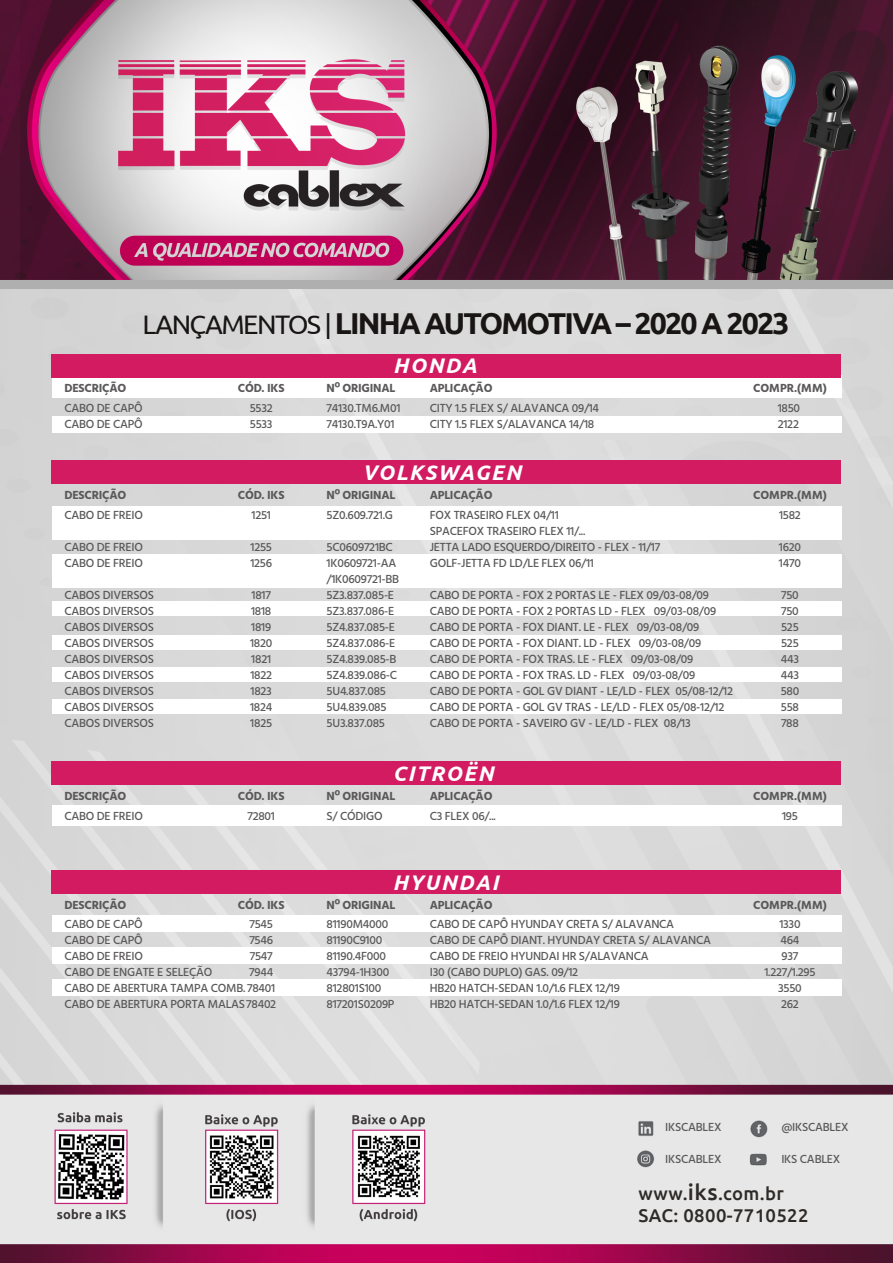
<style>
.page{position:relative;width:893px;height:1263px;background:#fff}
.page>*{position:absolute;margin:0;border:0;box-sizing:border-box;transform-origin:0 0}
.t1{font:700 30.15px "Ubuntu";letter-spacing:-.06em;color:#181514}
.t2{font:italic 700 21.15px "Ubuntu";letter-spacing:.08em;color:#fff}
.t3{font:500 18.45px/21.3px "Ubuntu";letter-spacing:.02em;color:#2e2a27}
.t4{font:500 12px/16px "Hind";letter-spacing:-.02em;color:#5a5858}
.t5{font:700 12px "Hind";letter-spacing:-.02em;color:#5a5858}
.s1{font-weight:400;font-size:26.7px}
.s2{font-size:22.35px}
</style>
<div class="page">
<img style="left:0;top:0;width:893px;height:1263px">
<div style="left:52px;top:375px;width:789px;height:23px;background:#fff"></div>
<div style="left:52px;top:416px;width:789px;height:16px;background:#fff"></div>
<div style="left:52px;top:354px;width:789px;height:23px;background:#d21b61"></div>
<div style="left:52px;top:805px;width:789px;height:21px;background:#fff"></div>
<div style="left:52px;top:761px;width:789px;height:24px;background:#d21b61"></div>
<div style="left:52px;top:915px;width:789px;height:17px;background:#fff"></div>
<div style="left:52px;top:948px;width:789px;height:16px;background:#fff"></div>
<div style="left:52px;top:979px;width:789px;height:17px;background:#fff"></div>
<div style="left:52px;top:870px;width:789px;height:23px;background:#d21b61"></div>
<div style="left:52px;top:506px;width:789px;height:34px;background:#fff"></div>
<div style="left:52px;top:554px;width:789px;height:34px;background:#fff"></div>
<div style="left:52px;top:601px;width:789px;height:15px;background:#fff"></div>
<div style="left:52px;top:635px;width:789px;height:14px;background:#fff"></div>
<div style="left:52px;top:667px;width:789px;height:15px;background:#fff"></div>
<div style="left:52px;top:699px;width:789px;height:15px;background:#fff"></div>
<div style="left:52px;top:461px;width:789px;height:23px;background:#d21b61"></div>
<h1 class="t1" style="left:142px;top:304px;width:649px"><span class="s1">LANÇAMENTOS |</span> LINHA AUTOMOTIVA – 2020 A 2023</h1>
<h2 class="t2" style="left:393px;top:353px;width:85px">HONDA</h2>
<p class="t5" style="left:64px;top:381px;width:63px">DESCRIÇÃO</p>
<p class="t5" style="left:238px;top:381px;width:48px">CÓD. IKS</p>
<p class="t5" style="left:327px;top:381px;width:70px">Nº ORIGINAL</p>
<p class="t5" style="left:430px;top:381px;width:64px">APLICAÇÃO</p>
<p class="t5" style="left:753px;top:381px;width:75px">COMPR.(MM)</p>
<p class="t4" style="left:64px;top:401px;width:80px">CABO DE CAPÔ<br>CABO DE CAPÔ</p>
<p class="t4" style="left:250px;top:401px;width:25px">5532<br>5533</p>
<p class="t4" style="left:327px;top:401px;width:75px">74130.TM6.M01<br>74130.T9A.Y01</p>
<p class="t4" style="left:778px;top:401px;width:24px">1850<br>2122</p>
<p class="t4" style="left:430px;top:401px;width:171px">CITY 1.5 FLEX S/ ALAVANCA 09/14<br>CITY 1.5 FLEX S/ALAVANCA 14/18</p>
<h2 class="t2" style="left:362px;top:459px;width:160px">VOLKSWAGEN</h2>
<p class="t5" style="left:64px;top:488px;width:63px">DESCRIÇÃO</p>
<p class="t5" style="left:238px;top:488px;width:48px">CÓD. IKS</p>
<p class="t5" style="left:327px;top:488px;width:70px">Nº ORIGINAL</p>
<p class="t5" style="left:430px;top:488px;width:64px">APLICAÇÃO</p>
<p class="t5" style="left:753px;top:488px;width:75px">COMPR.(MM)</p>
<p class="t4" style="left:64px;top:507px;width:80px">CABO DE FREIO</p>
<p class="t4" style="left:64px;top:539px;width:80px">CABO DE FREIO<br>CABO DE FREIO</p>
<p class="t4" style="left:64px;top:588px;width:91px;text-align:justify">CABOS DIVERSOS CABOS DIVERSOS CABOS DIVERSOS CABOS DIVERSOS CABOS DIVERSOS CABOS DIVERSOS CABOS DIVERSOS CABOS DIVERSOS CABOS DIVERSOS</p>
<p class="t4" style="left:251px;top:507px;width:21px">1251</p>
<p class="t4" style="left:250px;top:539px;width:23px">1255<br>1256</p>
<p class="t4" style="left:250px;top:588px;width:24px">1817<br>1818<br>1819<br>1820<br>1821<br>1822<br>1823<br>1824<br>1825</p>
<p class="t4" style="left:327px;top:507px;width:68px">5Z0.609.721.G</p>
<p class="t4" style="left:327px;top:539px;width:74px">5C0609721BC<br>1K0609721-AA /1K0609721-BB<br>5Z3.837.085-E<br>5Z3.837.086-E<br>5Z4.837.085-E<br>5Z4.837.086-E<br>5Z4.839.085-B<br>5Z4.839.086-C<br>5U4.837.085<br>5U4.839.085<br>5U3.837.085</p>
<p class="t4" style="left:430px;top:507px;width:232px">FOX TRASEIRO FLEX 04/11<br>SPACEFOX TRASEIRO FLEX 11/...<br>JETTA LADO ESQUERDO/DIREITO - FLEX - 11/17<br>GOLF-JETTA FD LD/LE FLEX 06/11</p>
<p class="t4" style="left:430px;top:588px;width:305px">CABO DE PORTA - FOX 2 PORTAS LE - FLEX 09/03-08/09<br>CABO DE PORTA - FOX 2 PORTAS LD - FLEX 09/03-08/09<br>CABO DE PORTA - FOX DIANT. LE - FLEX 09/03-08/09<br>CABO DE PORTA - FOX DIANT. LD - FLEX 09/03-08/09<br>CABO DE PORTA - FOX TRAS. LE - FLEX 09/03-08/09<br>CABO DE PORTA - FOX TRAS. LD - FLEX 09/03-08/09<br>CABO DE PORTA - GOL GV DIANT - LE/LD - FLEX 05/08-12/12<br>CABO DE PORTA - GOL GV TRAS - LE/LD - FLEX 05/08-12/12<br>CABO DE PORTA - SAVEIRO GV - LE/LD - FLEX 08/13</p>
<h2 class="t2" style="left:393px;top:760px;width:102px">CITROËN</h2>
<p class="t4" style="left:779px;top:507px;width:23px">1582</p>
<p class="t4" style="left:779px;top:539px;width:24px">1620<br>1470</p>
<p class="t4" style="left:781px;top:588px;width:20px;text-align:justify">750<br>750<br>525<br>525<br>443<br>443<br>580<br>558<br>788</p>
<p class="t5" style="left:64px;top:789px;width:63px">DESCRIÇÃO</p>
<p class="t5" style="left:238px;top:789px;width:48px">CÓD. IKS</p>
<p class="t5" style="left:327px;top:789px;width:70px">Nº ORIGINAL</p>
<p class="t5" style="left:430px;top:789px;width:64px">APLICAÇÃO</p>
<p class="t5" style="left:753px;top:789px;width:75px">COMPR.(MM)</p>
<p class="t4" style="left:64px;top:808px;width:80px">CABO DE FREIO</p>
<p class="t4" style="left:247px;top:808px;width:29px">72801</p>
<p class="t4" style="left:327px;top:808px;width:58px">S/ CÓDIGO</p>
<p class="t4" style="left:430px;top:808px;width:67px">C3 FLEX 06/...</p>
<p class="t4" style="left:782px;top:808px;width:17px">195</p>
<h2 class="t2" style="left:393px;top:869px;width:107px">HYUNDAI</h2>
<p class="t5" style="left:64px;top:897px;width:63px">DESCRIÇÃO</p>
<p class="t5" style="left:238px;top:897px;width:48px">CÓD. IKS</p>
<p class="t5" style="left:327px;top:897px;width:70px">Nº ORIGINAL</p>
<p class="t5" style="left:430px;top:897px;width:64px">APLICAÇÃO</p>
<p class="t5" style="left:753px;top:897px;width:75px">COMPR.(MM)</p>
<p class="t4" style="left:64px;top:917px;width:213px">CABO DE CAPÔ<br>CABO DE CAPÔ<br>CABO DE FREIO<br>CABO DE ENGATE E SELEÇÃO<br>CABO DE ABERTURA TAMPA COMB. 78401<br>CABO DE ABERTURA PORTA MALAS78402</p>
<p class="t4" style="left:430px;top:917px;width:283px">CABO DE CAPÔ HYUNDAY CRETA S/ ALAVANCA<br>CABO DE CAPÔ DIANT. HYUNDAY CRETA S/ ALAVANCA CABO DE FREIO HYUNDAI HR S/ALAVANCA<br>I30 (CABO DUPLO) GAS. 09/12<br>HB20 HATCH-SEDAN 1.0/1.6 FLEX 12/19<br>HB20 HATCH-SEDAN 1.0/1.6 FLEX 12/19</p>
<p class="t4" style="left:249px;top:917px;width:26px;text-align:justify">7545<br>7546<br>7547<br>7944</p>
<p class="t4" style="left:327px;top:917px;width:70px">81190M4000<br>81190C9100<br>81190.4F000<br>43794-1H300<br>812801S100<br>817201S0209P</p>
<p class="t4" style="left:764px;top:917px;width:53px;text-align:center">1330<br>464<br>937<br>1.227/1.295<br>3550<br>262</p>
<p class="t4" style="left:665px;top:1119px;width:58px">IKSCABLEX</p>
<p class="t4" style="left:665px;top:1152px;width:58px">IKSCABLEX</p>
<p class="t4" style="left:781px;top:1152px;width:61px">IKS CABLEX</p>
<p class="t4" style="left:781px;top:1119px;width:69px">@IKSCABLEX</p>
<h3 class="t3" style="left:638px;top:1182px;width:172px">www.<span class="s2">iks</span>.com.br<br>SAC: 0800-7710522</h3>
</div>
